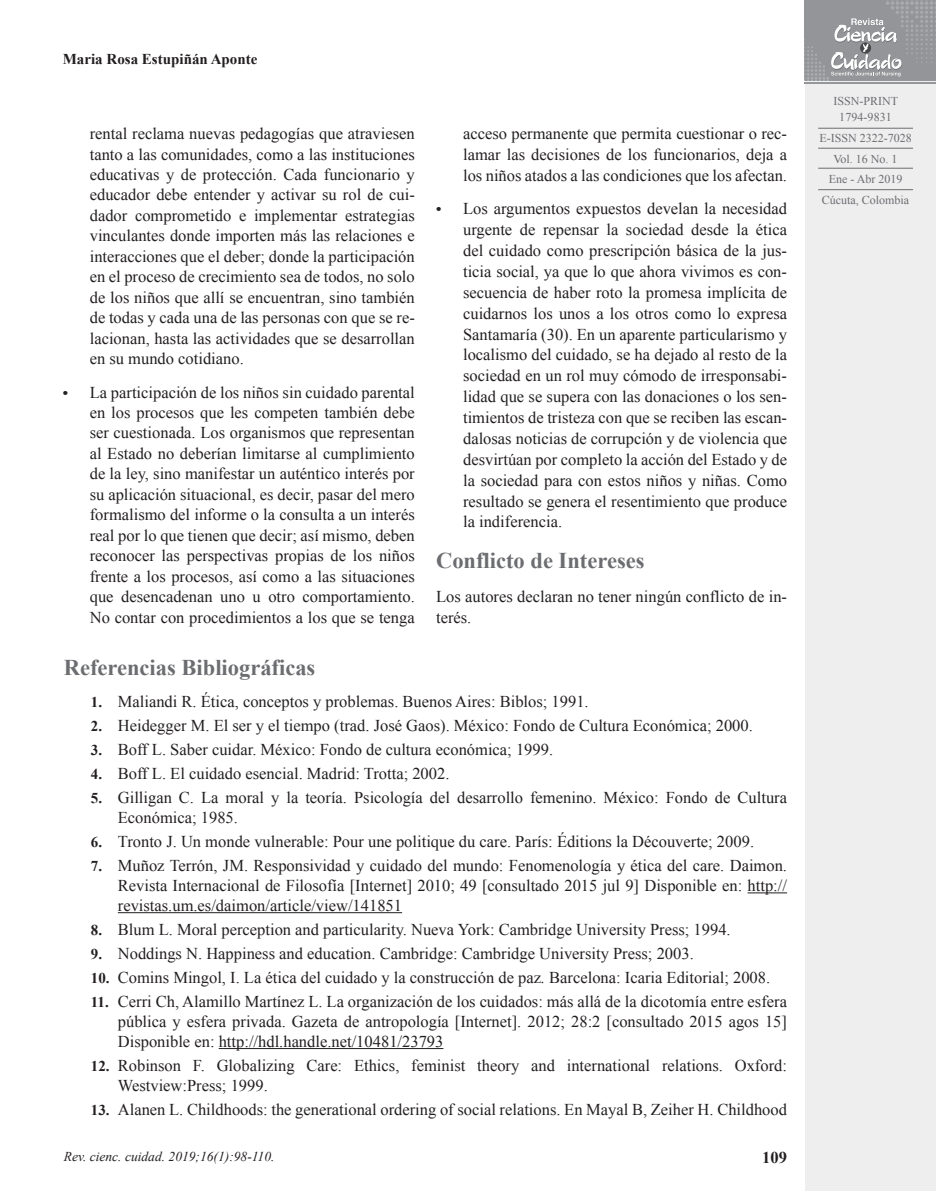
<style>
.page{position:relative;width:936px;height:1191px;background:#fff}
.page>*{position:absolute;margin:0;border:0;box-sizing:border-box;transform-origin:0 0}
.t1{font:700 22.5px "Times New Roman";color:#6c6d70}
.t2{font:16.5px/20.4px "Times New Roman";color:#231f20;text-align:justify}
.t3{font:700 16.5px "Times New Roman";color:#231f20}
.t4{font:700 15px "Times New Roman";color:#231f20}
.t5{font:italic 13.5px "Times New Roman";color:#231f20}
.t6{font:12px/20.7px "Times New Roman";color:#6c6d70;text-align:center}
.s1{font-weight:700;font-size:15px}
.s2{font-style:italic}
</style>
<div class="page">
<div style="left:805px;top:0;width:130px;height:1191px;background:#eeeeef"></div>
<hr style="left:818px;top:128px;width:94px;height:1px;background:#6c6d70">
<hr style="left:818px;top:148px;width:94px;height:1px;background:#6c6d70">
<hr style="left:818px;top:168px;width:94px;height:1px;background:#6c6d70">
<hr style="left:818px;top:189px;width:94px;height:1px;background:#6c6d70">
<svg style="left:804px;top:0;width:132px;height:84px;background:#9e9fa2"></svg>
<hr style="left:747px;top:892px;width:40px;height:1px;background:#231f20">
<hr style="left:118px;top:912px;width:284px;height:1px;background:#231f20">
<hr style="left:219px;top:1048px;width:224px;height:1px;background:#231f20">
<p class="t4" style="left:63px;top:49px;width:196px">Maria Rosa Estupiñán Aponte</p>
<p class="t2" style="left:90px;top:123px;width:326px">rental reclama nuevas pedagogías que atraviesen tanto a las comunidades, como a las instituciones educativas y de protección. Cada funcionario y educador debe entender y activar su rol de cui&shy;dador comprometido e implementar estrategias vinculantes donde importen más las relaciones e interacciones que el deber; donde la participación en el proceso de crecimiento sea de todos, no solo de los niños que allí se encuentran, sino también de todas y cada una de las personas con que se re&shy;lacionan, hasta las actividades que se desarrollan en su mundo cotidiano.</p>
<p class="t2" style="left:90px;top:381px;width:326px;text-indent:-27px"><span class="s1">•</span> La participación de los niños sin cuidado parental en los procesos que les competen también debe ser cuestionada. Los organismos que representan al Estado no deberían limitarse al cumplimiento de la ley, sino manifestar un auténtico interés por su aplicación situacional, es decir, pasar del mero formalismo del informe o la consulta a un interés real por lo que tienen que decir; así mismo, deben reconocer las perspectivas propias de los niños frente a los procesos, así como a las situaciones que desencadenan uno u otro comportamiento.<br>No contar con procedimientos a los que se tenga</p>
<p class="t2" style="left:463px;top:123px;width:325px;line-height:20.9px">acceso permanente que permita cuestionar o rec&shy;lamar las decisiones de los funcionarios, deja a los niños atados a las condiciones que los afectan.</p>
<p class="t2" style="left:463px;top:198px;width:325px;line-height:20.9px;text-indent:-27px"><span class="s1">•</span> Los argumentos expuestos develan la necesidad urgente de repensar la sociedad desde la ética del cuidado como prescripción básica de la jus&shy;ticia social, ya que lo que ahora vivimos es con&shy;secuencia de haber roto la promesa implícita de cuidarnos los unos a los otros como lo expresa Santamaría (30). En un aparente particularismo y localismo del cuidado, se ha dejado al resto de la sociedad en un rol muy cómodo de irresponsabi&shy;lidad que se supera con las donaciones o los sen&shy;timientos de tristeza con que se reciben las escan&shy;dalosas noticias de corrupción y de violencia que desvirtúan por completo la acción del Estado y de la sociedad para con estos niños y niñas. Como resultado se genera el resentimiento que produce la indiferencia.</p>
<h1 class="t1" style="left:436px;top:545px;width:210px">Conflicto de Intereses</h1>
<p class="t2" style="left:436px;top:585px;width:352px;line-height:20.9px">Los autores declaran no tener ningún conflicto de in&shy;terés.</p>
<h1 class="t1" style="left:64px;top:651px;width:253px">Referencias Bibliográficas</h1>
<p class="t2" style="left:91px;top:691px;width:499px"><span class="s1">1.</span> Maliandi R. Ética, conceptos y problemas. Buenos Aires: Biblos; 1991.</p>
<p class="t2" style="left:91px;top:715px;width:663px"><span class="s1">2.</span> Heidegger M. El ser y el tiempo (trad. José Gaos). México: Fondo de Cultura Económica; 2000.</p>
<p class="t2" style="left:91px;top:739px;width:464px"><span class="s1">3.</span> Boff L. Saber cuidar. México: Fondo de cultura económica; 1999.</p>
<p class="t2" style="left:91px;top:763px;width:360px"><span class="s1">4.</span> Boff L. El cuidado esencial. Madrid: Trotta; 2002.</p>
<p class="t2" style="left:118px;top:787px;width:670px;line-height:19.8px;text-indent:-27px"><span class="s1">5.</span> Gilligan C. La moral y la teoría. Psicología del desarrollo femenino. México: Fondo de Cultura<br>Económica; 1985.</p>
<p class="t2" style="left:91px;top:831px;width:664px"><span class="s1">6.</span> Tronto J. Un monde vulnerable: Pour une politique du care. París: É ditions la Dé couverte; 2009.</p>
<p class="t2" style="left:118px;top:855px;width:670px;line-height:19.8px;text-indent:-27px"><span class="s1">7.</span> Muñoz Terrón, JM. Responsividad y cuidado del mundo: Fenomenología y ética del care. Daimon.<br>Revista Internacional de Filosofía [Internet] 2010; 49 [consultado 2015 jul 9] Disponible en: http:// revistas.um.es/daimon/article/view/141851</p>
<p class="t2" style="left:91px;top:919px;width:641px"><span class="s1">8.</span> Blum L. Moral perception and particularity. Nueva York: Cambridge University Press; 1994.</p>
<p class="t2" style="left:91px;top:943px;width:604px"><span class="s1">9.</span> Noddings N. Happiness and education. Cambridge: Cambridge University Press; 2003.</p>
<p class="t2" style="left:91px;top:967px;width:681px"><span class="s1">10.</span> Comins Mingol, I. La ética del cuidado y la construcción de paz<span class="s2">.</span> Barcelona: Icaria Editorial; 2008.</p>
<p class="t2" style="left:118px;top:991px;width:670px;line-height:19.8px;text-indent:-27px"><span class="s1">11.</span> Cerri Ch, Alamillo Martínez L. La organización de los cuidados: más allá de la dicotomía entre esfera pública y esfera privada. Gazeta de antropología [Internet]. 2012; 28:2 [consultado 2015 agos 15] Disponible en: http://hdl.handle.net/10481/23793</p>
<p class="t2" style="left:118px;top:1055px;width:670px;line-height:19.8px;text-indent:-27px"><span class="s1">12.</span> Robinson F. Globalizing Care: Ethics, feminist theory and international relations. Oxford:<br>Westview:Press; 1999.</p>
<p class="t2" style="left:91px;top:1098px;width:697px"><span class="s1">13.</span> Alanen L. Childhoods: the generational ordering of social relations. En Mayal B, Zeiher H. Childhood</p>
<p class="t5" style="left:64px;top:1147px;width:212px">Rev. cienc. cuidad. 2019;16(1):98-110.</p>
<p class="t3" style="left:762px;top:1146px;width:26px">109</p>
<p class="t6" style="left:833px;top:92px;width:66px;line-height:16.5px">ISSN-PRINT<br>1794-9831</p>
<p class="t6" style="left:819px;top:127px;width:94px">E-ISSN 2322-7028<br>Vol. 16 No. 1<br>Ene - Abr 2019<br>Cúcuta, Colombia</p>
</div>
